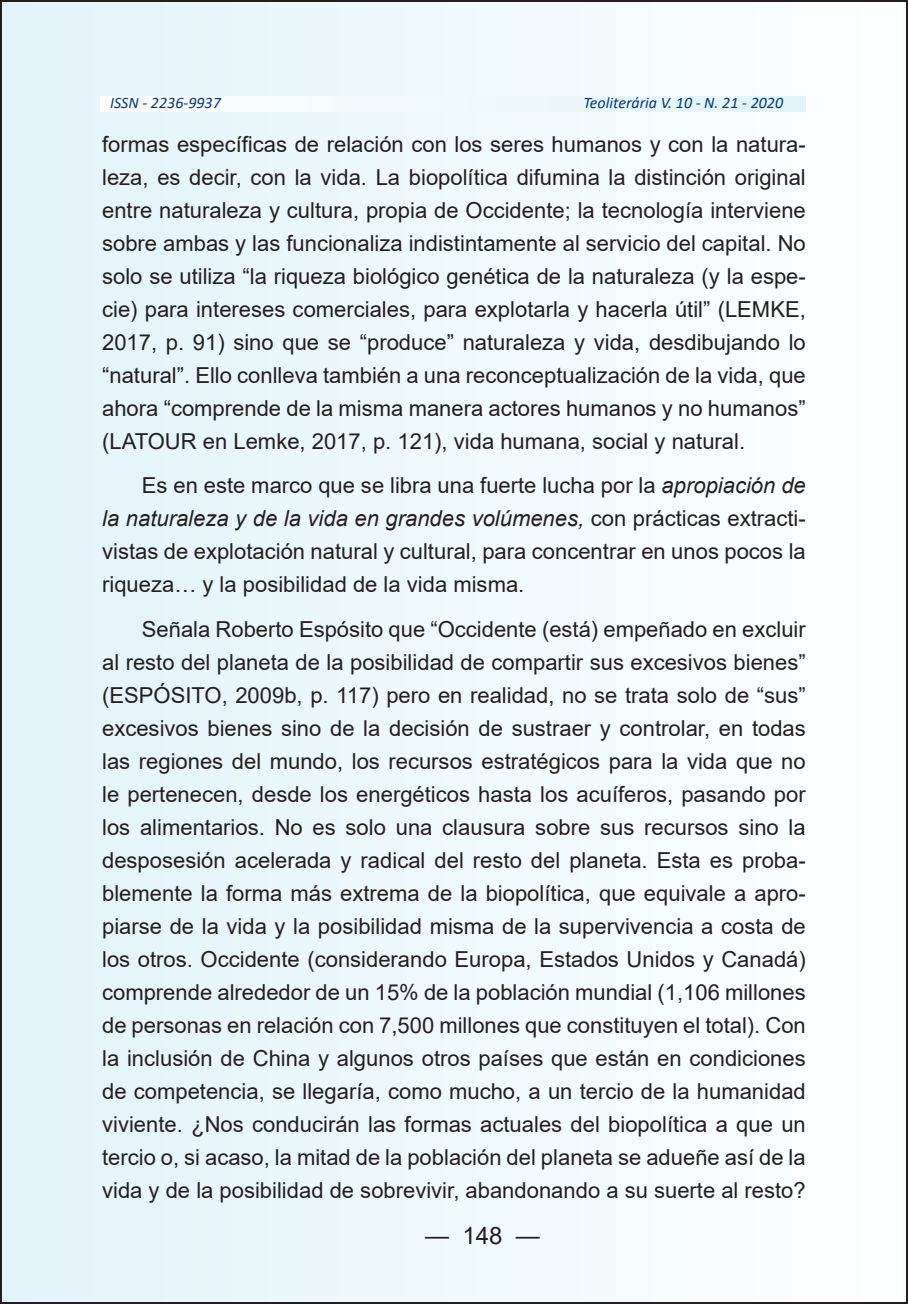
<style>
.page{position:relative;width:908px;height:1304px;background:#fff}
.page>*{position:absolute;margin:0;border:0;box-sizing:border-box;transform-origin:0 0}
.t1{font:24px "Arial";color:#231f20}
.t2{font:22px/33px "Arial";color:#231f20;text-align:justify}
.t3{font:italic 16px "Calibri";color:#003882}
.s1{font-style:italic}
</style>
<div class="page">
<div style="left:1px;top:1px;width:905px;height:1302px;background:linear-gradient(to right,#e2f4fa,#fefefe)"></div>
<svg style="left:100px;top:96px;width:705px;height:15px"></svg>
<p class="t3" style="left:110px;top:92px;width:112px">ISSN - 2236-9937</p>
<p class="t3" style="left:583px;top:92px;width:201px">Teoliterária V. 10 - N. 21 - 2020</p>
<p class="t2" style="left:102px;top:128px;width:704px">formas específicas de relación con los seres humanos y con la natura&shy;leza, es decir, con la vida. La biopolítica difumina la distinción original entre naturaleza y cultura, propia de Occidente; la tecnología interviene sobre ambas y las funcionaliza indistintamente al servicio del capital. No solo se utiliza “la riqueza biológico genética de la naturaleza (y la espe&shy;cie) para intereses comerciales, para explotarla y hacerla útil” (LEMKE, 2017, p. 91) sino que se “produce” naturaleza y vida, desdibujando lo “natural”. Ello conlleva también a una reconceptualización de la vida, que ahora “comprende de la misma manera actores humanos y no humanos” (LATOUR en Lemke, 2017, p. 121), vida humana, social y natural.</p>
<p class="t2" style="left:102px;top:469px;width:705px;text-indent:40px">Es en este marco que se libra una fuerte lucha por la <span class="s1">apropiación de la naturaleza y de la vida en grandes volúmenes,</span> con prácticas extracti&shy;vistas de explotación natural y cultural, para concentrar en unos pocos la riqueza… y la posibilidad de la vida misma.</p>
<p class="t2" style="left:102px;top:612px;width:705px;text-indent:40px">Señala Roberto Espósito que “Occidente (está) empeñado en excluir al resto del planeta de la posibilidad de compartir sus excesivos bienes” (ESPÓSITO, 2009b, p. 117) pero en realidad, no se trata solo de “sus” excesivos bienes sino de la decisión de sustraer y controlar, en todas las regiones del mundo, los recursos estratégicos para la vida que no le pertenecen, desde los energéticos hasta los acuíferos, pasando por los alimentarios. No es solo una clausura sobre sus recursos sino la desposesión acelerada y radical del resto del planeta. Esta es proba&shy;blemente la forma más extrema de la biopolítica, que equivale a apro&shy;piarse de la vida y la posibilidad misma de la supervivencia a costa de los otros. Occidente (considerando Europa, Estados Unidos y Canadá) comprende alrededor de un 15% de la población mundial (1,106 millones de personas en relación con 7,500 millones que constituyen el total). Con la inclusión de China y algunos otros países que están en condiciones de competencia, se llegaría, como mucho, a un tercio de la humanidad viviente. ¿Nos conducirán las formas actuales del biopolítica a que un tercio o, si acaso, la mitad de la población del planeta se adueñe así de la vida y de la posibilidad de sobrevivir, abandonando a su suerte al resto?</p>
<p class="t1" style="left:425px;top:1218px;width:116px">— 148 —</p>
</div>
